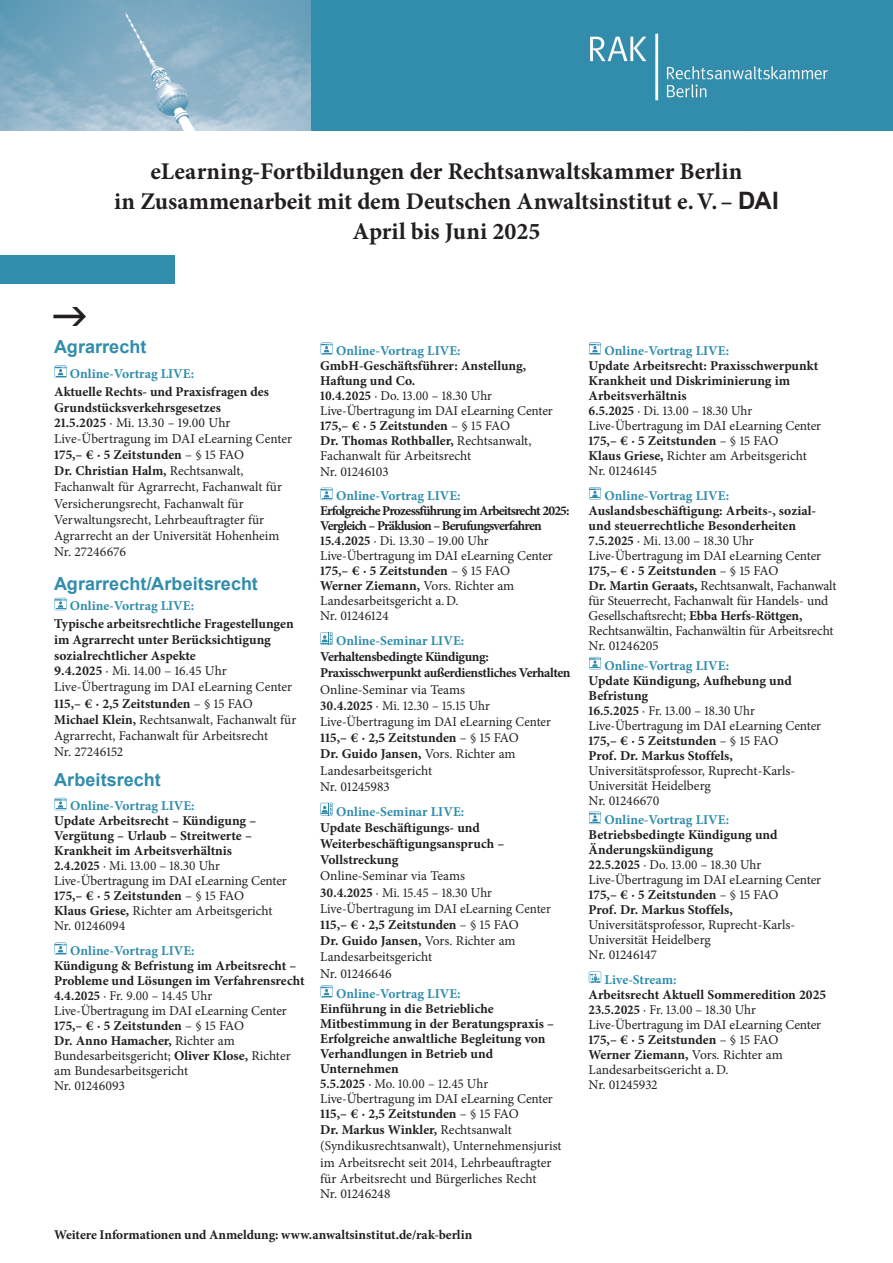
<style>
.page{position:relative;width:893px;height:1263px;background:#fff}
.page>*{position:absolute;margin:0;border:0;box-sizing:border-box;transform-origin:0 0}
.t1{font:700 24px "Minion Pro";letter-spacing:-.005em;color:#231f20}
.Datum_Ort_9_5{font:700 18px "Arial";color:#308dac}
.Datum_Ort_9_5-2{font:13.5px/15px "Minion Pro";letter-spacing:-.005em;color:#231f20;scale:.96 1}
.Datum_Ort_9_5-3{font:700 13.5px/15px "Minion Pro";color:#231f20}
.Datum_Ort_9_5-4{font:13.5px/16.2px "Minion Pro";letter-spacing:-.005em;color:#231f20}
.Datum_Ort_9_5-5{font:700 13.5px/15px "Minion Pro";letter-spacing:-.06em;color:#231f20}
.t2{font:700 13.35px "Minion Pro";letter-spacing:-.005em;color:#231f20}
.s1{font-family:"Arial"}
.s2{color:#308dac}
.s3{font-weight:700}
.s4{font-weight:700;color:#308dac}
</style>
<div class="page">
<div style="left:0;top:255px;width:174px;height:28px;background:#308dac"></div>
<img style="left:0;top:0;width:312px;height:131px">
<div style="left:312px;top:0;width:581px;height:131px;background:#308dac"></div>
<img style="left:590px;top:33px;width:238px;height:68px">
<svg style="left:321px;top:342px;width:12px;height:13px"></svg>
<svg style="left:321px;top:488px;width:12px;height:12px"></svg>
<svg style="left:320px;top:632px;width:13px;height:13px"></svg>
<svg style="left:320px;top:803px;width:13px;height:12px"></svg>
<svg style="left:321px;top:985px;width:12px;height:13px"></svg>
<svg style="left:589px;top:342px;width:12px;height:13px"></svg>
<svg style="left:589px;top:487px;width:12px;height:13px"></svg>
<svg style="left:589px;top:657px;width:12px;height:12px"></svg>
<svg style="left:589px;top:812px;width:12px;height:12px"></svg>
<svg style="left:589px;top:971px;width:12px;height:12px"></svg>
<svg style="left:55px;top:365px;width:12px;height:13px"></svg>
<svg style="left:55px;top:598px;width:12px;height:12px"></svg>
<svg style="left:55px;top:798px;width:12px;height:12px"></svg>
<svg style="left:55px;top:942px;width:12px;height:13px"></svg>
<p class="t1" style="left:151px;top:154px;width:593px">eLearning-Fortbildungen der Rechtsanwaltskammer Berlin</p>
<p class="t1" style="left:114px;top:184px;width:666px">in Zusammenarbeit mit dem Deutschen Anwaltsinstitut e.V.– <span class="s1">DAI</span></p>
<p class="t1" style="left:352px;top:214px;width:189px">April bis Juni 2025</p>
<p class="Datum_Ort_9_5" style="left:54px;top:334px;width:94px">Agrarrecht</p>
<p class="Datum_Ort_9_5-3" style="left:54px;top:365px;width:216px;line-height:17.7px;text-indent:16px"><span class="s2">Online-Vortrag LIVE:<br></span>Aktuelle Rechts- und Praxisfragen des</p>
<p class="Datum_Ort_9_5-3" style="left:54px;top:400px;width:168px">Grundstücksverkehrsgesetzes</p>
<p class="Datum_Ort_9_5-4" style="left:54px;top:414px;width:178px"><span class="s3">21.5.2025</span> · Mi. 13.30 – 19.00 Uhr</p>
<p class="Datum_Ort_9_5-4" style="left:54px;top:430px;width:239px">Live-Übertragung im DAI eLearning Center</p>
<p class="Datum_Ort_9_5-4" style="left:54px;top:447px;width:229px"><span class="s3">175,– € · 5 Zeitstunden</span> – § 15 FAO<br><span class="s3">Dr. Christian Halm,</span> Rechtsanwalt, Fachanwalt für Agrarrecht, Fachanwalt für Versicherungsrecht, Fachanwalt für Verwaltungsrecht, Lehrbeauftragter für Agrarrecht an der Universität Hohenheim Nr. 27246676</p>
<p class="Datum_Ort_9_5" style="left:54px;top:571px;width:205px">Agrarrecht/Arbeitsrecht</p>
<p class="Datum_Ort_9_5-3" style="left:54px;top:597px;width:241px;line-height:17.7px;text-indent:16px"><span class="s2">Online-Vortrag LIVE:<br></span>Typische arbeitsrechtliche Fragestellungen</p>
<p class="Datum_Ort_9_5-3" style="left:54px;top:632px;width:218px;line-height:16.2px">im Agrarrecht unter Berücksichtigung sozialrechtlicher Aspekte</p>
<p class="Datum_Ort_9_5-4" style="left:54px;top:663px;width:174px"><span class="s3">9.4.2025</span> · Mi. 14.00 – 16.45 Uhr</p>
<p class="Datum_Ort_9_5-4" style="left:54px;top:679px;width:239px">Live-Übertragung im DAI eLearning Center</p>
<p class="Datum_Ort_9_5-4" style="left:54px;top:695px;width:244px"><span class="s3">115,– € · 2,5 Zeitstunden</span> – § 15 FAO <span class="s3">Michael Klein,</span> Rechtsanwalt, Fachanwalt für Agrarrecht, Fachanwalt für Arbeitsrecht<br>Nr. 27246152</p>
<p class="Datum_Ort_9_5" style="left:54px;top:767px;width:108px">Arbeitsrecht</p>
<p class="Datum_Ort_9_5-3" style="left:54px;top:798px;width:204px;text-indent:16px"><span class="s2">Online-Vortrag LIVE:<br></span>Update Arbeitsrecht – Kündigung –<br>Vergütung – Urlaub – Streitwerte –<br>Krankheit im Arbeitsverhältnis</p>
<p class="Datum_Ort_9_5-2" style="left:54px;top:859px;width:244px"><span class="s3">2.4.2025</span> · Mi. 13.00 – 18.30 Uhr<br>Live-Übertragung im DAI eLearning Center<br><span class="s3">175,– € · 5 Zeitstunden</span> – § 15 FAO<br><span class="s3">Klaus Griese,</span> Richter am Arbeitsgericht<br>Nr. 01246094</p>
<p class="Datum_Ort_9_5-3" style="left:54px;top:943px;width:252px;text-indent:16px"><span class="s2">Online-Vortrag LIVE:<br></span>Kündigung &amp; Befristung im Arbeitsrecht –<br>Probleme und Lösungen im Verfahrensrecht</p>
<p class="Datum_Ort_9_5-2" style="left:54px;top:988px;width:248px"><span class="s3">4.4.2025</span> · Fr. 9.00 – 14.45 Uhr<br>Live-Übertragung im DAI eLearning Center<br><span class="s3">175,– € · 5 Zeitstunden</span> – § 15 FAO<br><span class="s3">Dr. Anno Hamacher,</span> Richter am<br>Bundesarbeitsgericht; <span class="s3">Oliver Klose,</span> Richter am Bundesarbeitsgericht<br>Nr. 01246093</p>
<p class="Datum_Ort_9_5-3" style="left:320px;top:343px;width:207px;text-indent:16px"><span class="s2">Online-Vortrag LIVE:<br></span>GmbH-Geschäftsführer: Anstellung,<br>Haftung und Co.</p>
<p class="Datum_Ort_9_5-2" style="left:320px;top:388px;width:244px"><span class="s3">10.4.2025</span> · Do. 13.00 – 18.30 Uhr<br>Live-Übertragung im DAI eLearning Center<br><span class="s3">175,– € · 5 Zeitstunden</span> – § 15 FAO<br><span class="s3">Dr. Thomas Rothballer,</span> Rechtsanwalt,<br>Fachanwalt für Arbeitsrecht<br>Nr. 01246103</p>
<p class="Datum_Ort_9_5-5" style="left:320px;top:488px;width:251px;text-indent:16px"><span class="s2">Online-Vortrag LIVE:<br></span>Erfolgreiche Prozessführung im Arbeitsrecht 2025:<br>Vergleich – Präklusion – Berufungsverfahren</p>
<p class="Datum_Ort_9_5-2" style="left:320px;top:533px;width:244px"><span class="s3">15.4.2025</span> · Di. 13.30 – 19.00 Uhr<br>Live-Übertragung im DAI eLearning Center<br><span class="s3">175,– € · 5 Zeitstunden</span> – § 15 FAO<br><span class="s3">Werner Ziemann,</span> Vors. Richter am<br>Landesarbeitsgericht a.D.<br>Nr. 01246124</p>
<p class="Datum_Ort_9_5-4" style="left:320px;top:633px;width:252px;text-indent:16px"><span class="s4">Online-Seminar LIVE:<br></span><span class="s3">Verhaltensbedingte Kündigung:<br>Praxisschwerpunkt außerdienstliches Verhalten<br></span>Online-Seminar via Teams<br><span class="s3">30.4.2025</span> · Mi. 12.30 – 15.15 Uhr<br>Live-Übertragung im DAI eLearning Center<br><span class="s3">115,– € · 2,5 Zeitstunden</span> – § 15 FAO<br><span class="s3">Dr. Guido Jansen,</span> Vors. Richter am<br>Landesarbeitsgericht<br>Nr. 01245983</p>
<p class="Datum_Ort_9_5-4" style="left:320px;top:803px;width:232px;text-indent:16px"><span class="s4">Online-Seminar LIVE:<br></span><span class="s3">Update Beschäftigungs- und<br>Weiterbeschäftigungsanspruch –<br>Vollstreckung<br></span>Online-Seminar via Teams<br><span class="s3">30.4.2025</span> · Mi. 15.45 – 18.30 Uhr<br>Live-Übertragung im DAI eLearning Center<br><span class="s3">115,– € · 2,5 Zeitstunden</span> – § 15 FAO<br><span class="s3">Dr. Guido Jansen,</span> Vors. Richter am<br>Landesarbeitsgericht<br>Nr. 01246646</p>
<p class="Datum_Ort_9_5-3" style="left:320px;top:986px;width:235px;text-indent:16px"><span class="s2">Online-Vortrag LIVE:<br></span>Einführung in die Betriebliche<br>Mitbestimmung in der Beratungspraxis –<br>Erfolgreiche anwaltliche Begleitung von<br>Verhandlungen in Betrieb und<br>Unternehmen</p>
<p class="Datum_Ort_9_5-2" style="left:320px;top:1076px;width:253px;line-height:15.8px"><span class="s3">5.5.2025</span> · Mo. 10.00 – 12.45 Uhr Live-Übertragung im DAI eLearning Center <span class="s3">115,– € · 2,5 Zeitstunden</span> – § 15 FAO<br><span class="s3">Dr. Markus Winkler,</span> Rechtsanwalt (Syndikusrechtsanwalt), Unternehmensjurist im Arbeitsrecht seit 2014, Lehrbeauftragter für Arbeitsrecht und Bürgerliches Recht<br>Nr. 01246248</p>
<p class="t2" style="left:54px;top:1225px;width:420px">Weitere Informationen und Anmeldung: www.anwaltsinstitut.de/rak-berlin</p>
<p class="Datum_Ort_9_5-3" style="left:589px;top:343px;width:231px;text-indent:16px"><span class="s2">Online-Vortrag LIVE:<br></span>Update Arbeitsrecht: Praxisschwerpunkt<br>Krankheit und Diskriminierung im<br>Arbeitsverhältnis</p>
<p class="Datum_Ort_9_5-2" style="left:589px;top:403px;width:244px"><span class="s3">6.5.2025</span> · Di. 13.00 – 18.30 Uhr<br>Live-Übertragung im DAI eLearning Center<br><span class="s3">175,– € · 5 Zeitstunden</span> – § 15 FAO<br><span class="s3">Klaus Griese,</span> Richter am Arbeitsgericht<br>Nr. 01246145</p>
<p class="Datum_Ort_9_5-3" style="left:589px;top:488px;width:229px;text-indent:16px"><span class="s2">Online-Vortrag LIVE:<br></span>Auslandsbeschäftigung: Arbeits-, sozial&shy;und steuerrechtliche Besonderheiten</p>
<p class="Datum_Ort_9_5-2" style="left:589px;top:533px;width:260px"><span class="s3">7.5.2025</span> · Mi. 13.00 – 18.30 Uhr Live-Übertragung im DAI eLearning Center <span class="s3">175,– € · 5 Zeitstunden</span> – § 15 FAO<br><span class="s3">Dr. Martin Geraats,</span> Rechtsanwalt, Fachanwalt für Steuerrecht, Fachanwalt für Handels- und Gesellschaftsrecht; <span class="s3">Ebba Herfs-Röttgen, </span>Rechtsanwältin, Fachanwältin für Arbeitsrecht Nr. 01246205</p>
<p class="Datum_Ort_9_5-3" style="left:589px;top:657px;width:205px;text-indent:16px"><span class="s2">Online-Vortrag LIVE:<br></span>Update Kündigung, Aufhebung und<br>Befristung</p>
<p class="Datum_Ort_9_5-2" style="left:589px;top:703px;width:244px"><span class="s3">16.5.2025</span> · Fr. 13.00 – 18.30 Uhr<br>Live-Übertragung im DAI eLearning Center<br><span class="s3">175,– € · 5 Zeitstunden</span> – § 15 FAO<br><span class="s3">Prof. Dr. Markus Stoffels,<br></span>Universitätsprofessor, Ruprecht-Karls-<br>Universität Heidelberg<br>Nr. 01246670</p>
<p class="Datum_Ort_9_5-3" style="left:589px;top:812px;width:190px;text-indent:16px"><span class="s2">Online-Vortrag LIVE:<br></span>Betriebsbedingte Kündigung und<br>Änderungskündigung</p>
<p class="Datum_Ort_9_5-2" style="left:589px;top:857px;width:244px"><span class="s3">22.5.2025</span> · Do. 13.00 – 18.30 Uhr<br>Live-Übertragung im DAI eLearning Center<br><span class="s3">175,– € · 5 Zeitstunden</span> – § 15 FAO<br><span class="s3">Prof. Dr. Markus Stoffels,<br></span>Universitätsprofessor, Ruprecht-Karls-<br>Universität Heidelberg<br>Nr. 01246147</p>
<p class="Datum_Ort_9_5-3" style="left:589px;top:972px;width:239px;text-indent:16px"><span class="s2">Live-Stream:<br></span>Arbeitsrecht Aktuell Sommeredition 2025</p>
<p class="Datum_Ort_9_5-2" style="left:589px;top:1002px;width:244px"><span class="s3">23.5.2025</span> · Fr. 13.00 – 18.30 Uhr<br>Live-Übertragung im DAI eLearning Center<br><span class="s3">175,– € · 5 Zeitstunden</span> – § 15 FAO<br><span class="s3">Werner Ziemann,</span> Vors. Richter am<br>Landesarbeitsgericht a.D.<br>Nr. 01245932</p>
</div>
